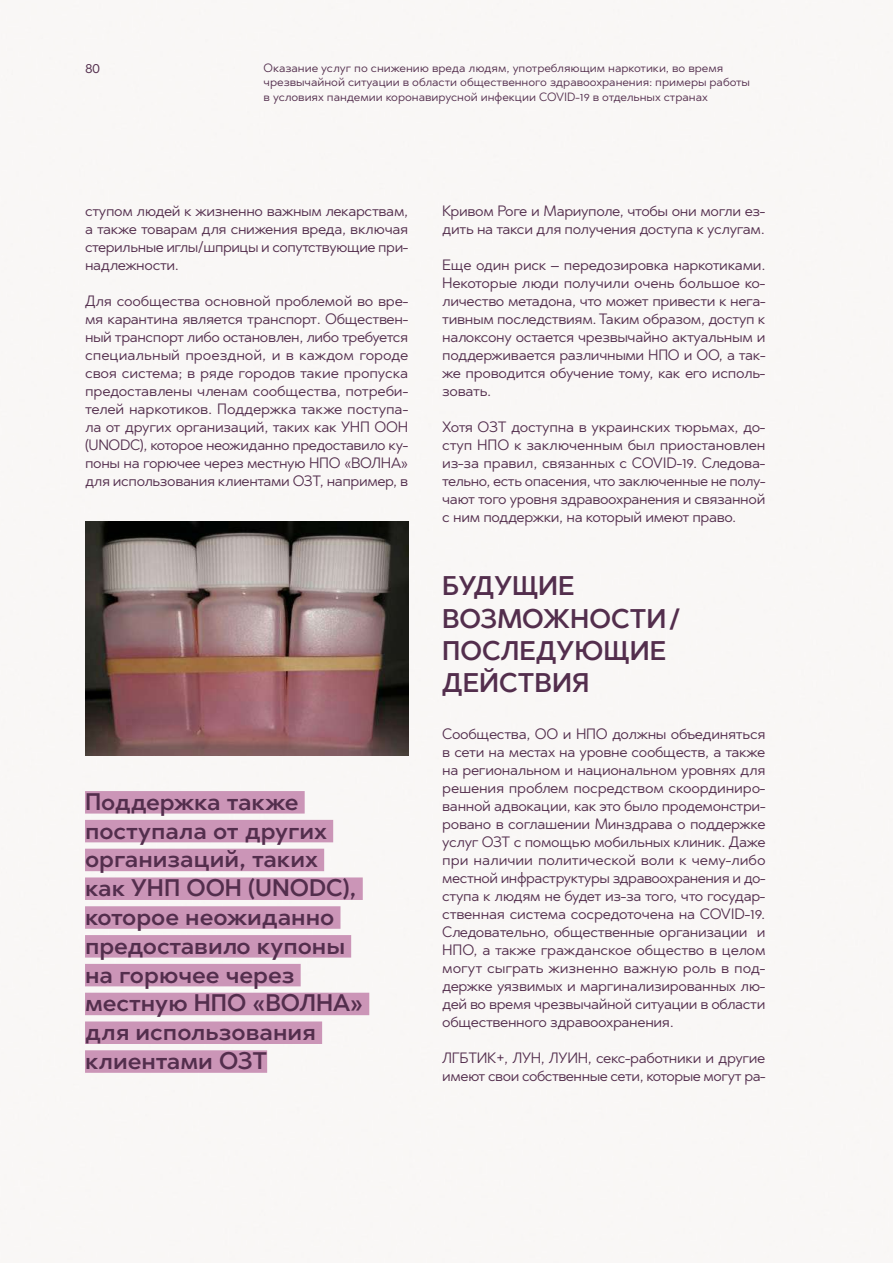
<style>
.page{position:relative;width:893px;height:1263px;background:#fff}
.page>*{position:absolute;margin:0;border:0;box-sizing:border-box;transform-origin:0 0}
.t1{font:600 27px/32.4px "Abrade";color:#532e4d}
.t2{font:600 24px/28.8px "Abrade";color:#532e4d}
.t3{font:15px/18px "Abrade";letter-spacing:-.02em;color:#532e4d;text-align:justify}
.t4{font:12px/14.4px "Abrade";color:#532e4d}
</style>
<div class="page">
<div style="left:85px;top:791px;width:220px;height:22px;background:#cb95b7"></div>
<div style="left:85px;top:820px;width:248px;height:22px;background:#cb95b7"></div>
<div style="left:85px;top:849px;width:239px;height:22px;background:#cb95b7"></div>
<div style="left:85px;top:877px;width:278px;height:23px;background:#cb95b7"></div>
<div style="left:85px;top:906px;width:255px;height:23px;background:#cb95b7"></div>
<div style="left:85px;top:935px;width:266px;height:22px;background:#cb95b7"></div>
<div style="left:85px;top:964px;width:216px;height:22px;background:#cb95b7"></div>
<div style="left:85px;top:993px;width:284px;height:22px;background:#cb95b7"></div>
<div style="left:85px;top:1021px;width:237px;height:23px;background:#cb95b7"></div>
<div style="left:85px;top:1050px;width:182px;height:23px;background:#cb95b7"></div>
<img style="left:85px;top:522px;width:323px;height:234px">
<p class="t3" style="left:85px;top:58px;width:17px">80</p>
<p class="t4" style="left:264px;top:60px;width:488px">Оказание услуг по снижению вреда людям, употребляющим наркотики, во время чрезвычайной ситуации в области общественного здравоохранения: примеры работы в условиях пандемии коронавирусной инфекции COVID-19 в отдельных странах</p>
<p class="t3" style="left:85px;top:202px;width:325px">ступом людей к жизненно важным лекарствам, а также товарам для снижения вреда, включая стерильные иглы/шприцы и сопутствующие при&shy;надлежности.</p>
<p class="t3" style="left:85px;top:292px;width:325px">Для сообщества основной проблемой во вре&shy;мя карантина является транспорт. Обществен&shy;ный транспорт либо остановлен, либо требуется специальный проездной, и в каждом городе своя система; в ряде городов такие пропуска предоставлены членам сообщества, потреби&shy;телей наркотиков. Поддержка также поступа&shy;ла от других организаций, таких как УНП ООН (UNODC), которое неожиданно предоставило ку&shy;поны на горючее через местную НПО «ВОЛНА» для использования клиентами ОЗТ, например, в</p>
<h2 class="t2" style="left:85px;top:786px;width:280px">Поддержка также поступала от других организаций, таких как УНП ООН (UNODC), которое неожиданно предоставило купоны на горючее через местную НПО «ВОЛНА» для использования клиентами ОЗТ</h2>
<p class="t3" style="left:442px;top:202px;width:325px">Кривом Роге и Мариуполе, чтобы они могли ез&shy;дить на такси для получения доступа к услугам.</p>
<p class="t3" style="left:442px;top:256px;width:325px">Еще один риск – передозировка наркотиками.<br>Некоторые люди получили очень большое ко&shy;личество метадона, что может привести к нега&shy;тивным последствиям. Таким образом, доступ к налоксону остается чрезвычайно актуальным и поддерживается различными НПО и ОО, а так&shy;же проводится обучение тому, как его исполь&shy;зовать.</p>
<p class="t3" style="left:442px;top:418px;width:325px">Хотя ОЗТ доступна в украинских тюрьмах, до&shy;ступ НПО к заключенным был приостановлен из-за правил, связанных с COVID-19. Следова&shy;тельно, есть опасения, что заключенные не полу&shy;чают того уровня здравоохранения и связанной с ним поддержки, на который имеют право.</p>
<h1 class="t1" style="left:442px;top:569px;width:240px">БУДУЩИЕ<br>ВОЗМОЖНОСТИ/<br>ПОСЛЕДУЮЩИЕ<br>ДЕЙСТВИЯ</h1>
<p class="t3" style="left:442px;top:724px;width:325px">Сообщества, ОО и НПО должны объединяться в сети на местах на уровне сообществ, а также на региональном и национальном уровнях для решения проблем посредством скоординиро&shy;ванной адвокации, как это было продемонстри&shy;ровано в соглашении Минздрава о поддержке услуг ОЗТ с помощью мобильных клиник. Даже при наличии политической воли к чему-либо местной инфраструктуры здравоохранения и до&shy;ступа к людям не будет из-за того, что государ&shy;ственная система сосредоточена на COVID-19.<br>Следовательно, общественные организации и НПО, а также гражданское общество в целом могут сыграть жизненно важную роль в под&shy;держке уязвимых и маргинализированных лю&shy;дей во время чрезвычайной ситуации в области общественного здравоохранения.</p>
<p class="t3" style="left:442px;top:1048px;width:325px">ЛГБТИК+, ЛУН, ЛУИН, секс-работники и другие имеют свои собственные сети, которые могут ра-</p>
</div>
